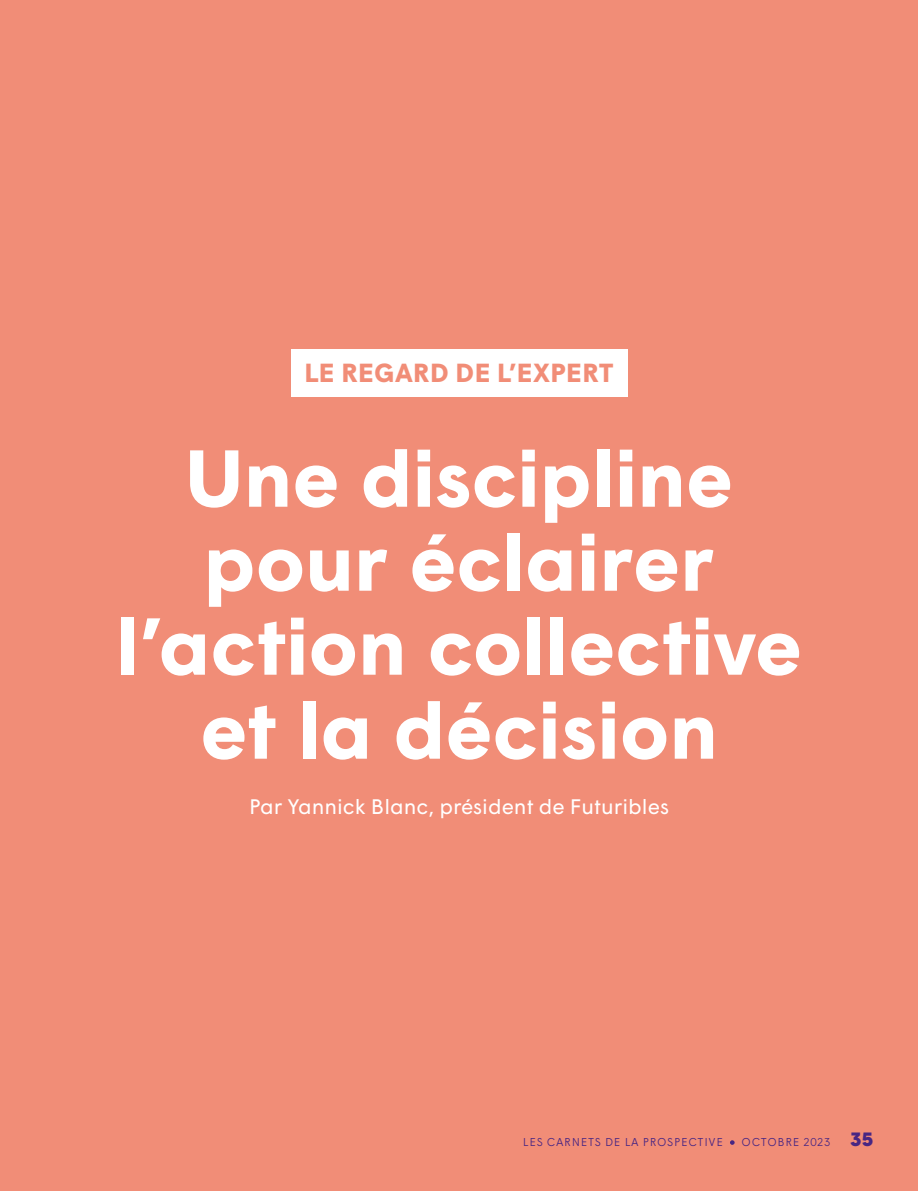
<style>
.page{position:relative;width:918px;height:1191px;background:#f18d77}
.page>*{position:absolute;margin:0;border:0;box-sizing:border-box;transform-origin:0 0}
.t1{font:700 80.5px/84px "Wigrum";letter-spacing:-.005em;color:#fff;text-align:center}
.t2{font:700 26.07px "Wigrum";letter-spacing:.01em;color:#f18d77}
.t3{font:21px "Wigrum";color:#fff}
.t4{font:300 11.38px "Wigrum";letter-spacing:.06em;color:#482683}
.s1{font-weight:900;font-size:19.25px}
</style>
<div class="page">
<div style="left:290px;top:349px;width:337px;height:47px;background:#fff"></div>
<svg style="left:730px;top:1140px;width:4px;height:4px"></svg>
<p class="t2" style="left:304px;top:353px;width:310px">LE REGARD DE L’EXPERT</p>
<p class="t1" style="left:116px;top:430px;width:687px">Une discipline pour éclairer l’action collective et la décision</p>
<p class="t3" style="left:249px;top:790px;width:421px">Par Yannick Blanc, président de Futuribles</p>
<p class="t4" style="left:523px;top:1133px;width:202px">LES CARNETS DE LA PROSPECTIVE</p>
<p class="t4" style="left:741px;top:1133px;width:133px">OCTOBRE 2023 <span class="s1">35</span></p>
</div>
